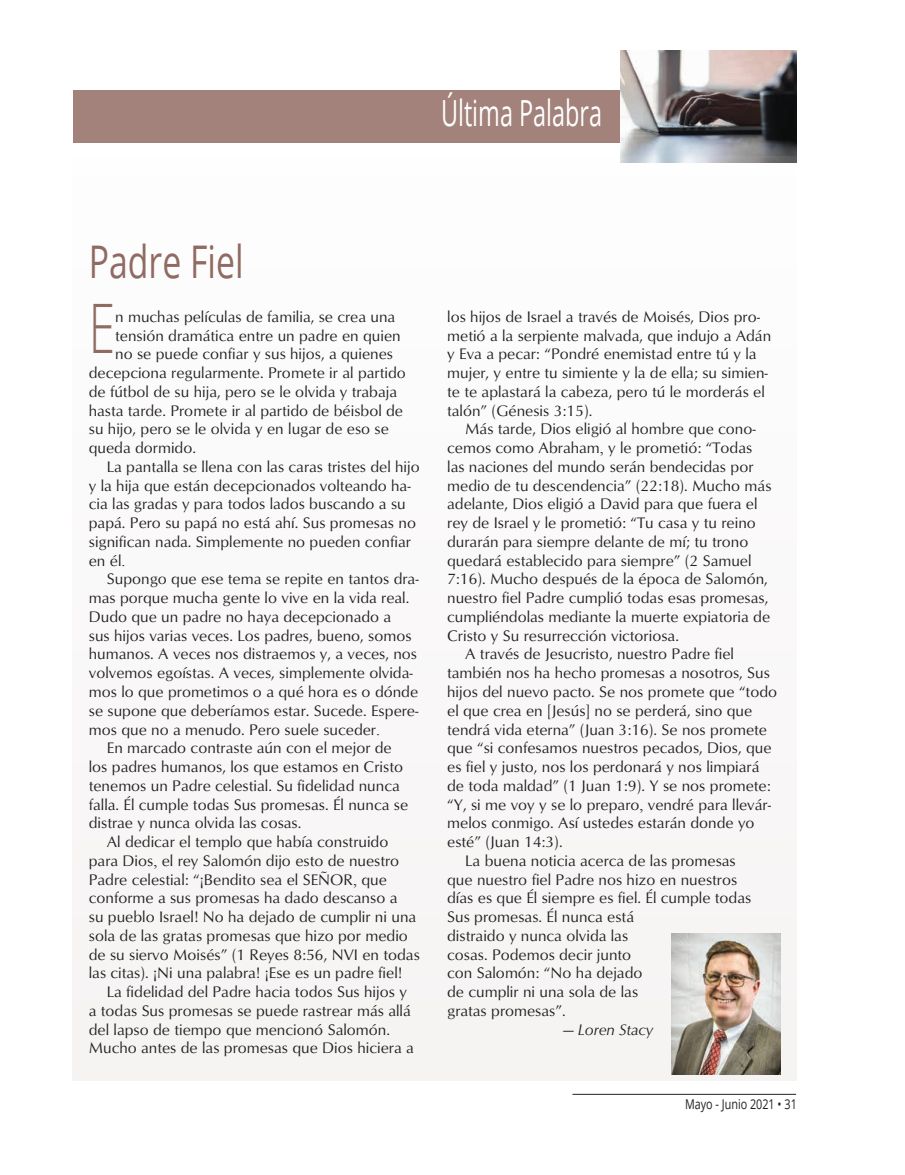
<style>
.page{position:relative;width:905px;height:1175px;background:#fff}
.page>*{position:absolute;margin:0;border:0;box-sizing:border-box;transform-origin:0 0}
.Article_-_Main_text{font:300 68.25px "Open Sans";color:#8f6b63;scale:.7 1}
.Department_Title{font:45px "Open Sans";color:#8f6b63;scale:.75 1}
.Department_-_Header{font:36px "Open Sans";color:#fff;scale:.65 1}
.Article_-_Main_text-2{font:15.75px/18.8px "Optimum";color:#231f20}
.Article_-_Main_text-3{font:italic 15.75px "Optimum";color:#231f20}
.t1{font:13.5px "Open Sans";color:#231f20;scale:.8 1}
.s1{font-family:"Times New Roman"}
</style>
<div class="page">
<hr style="left:572px;top:1094px;width:224px;height:1px;background:#231f20">
<div style="left:73px;top:90px;width:597px;height:53px;background:#a2827b"></div>
<img style="left:620px;top:51px;width:176px;height:105px">
<div style="left:73px;top:156px;width:724px;height:924px;background:#f6f3f3"></div>
<img style="left:671px;top:933px;width:109px;height:141px">
<p class="Department_-_Header" style="left:441px;top:88px;width:249px">Última Palabra</p>
<p class="Department_Title" style="left:89px;top:231px;width:208px">Padre Fiel</p>
<p class="Article_-_Main_text" style="left:89px;top:282px;width:39px">E</p>
<p class="Article_-_Main_text-2" style="left:115px;top:307px;width:282px">n muchas películas de familia, se crea una</p>
<p class="Article_-_Main_text-2" style="left:115px;top:325px;width:287px">tensión dramática entre un padre en quien</p>
<p class="Article_-_Main_text-2" style="left:115px;top:344px;width:279px">no se puede confiar y sus hijos, a quienes</p>
<p class="Article_-_Main_text-2" style="left:89px;top:363px;width:318px">decepciona regularmente. Promete ir al partido</p>
<p class="Article_-_Main_text-2" style="left:89px;top:382px;width:310px">de fútbol de su hija, pero se le olvida y trabaja</p>
<p class="Article_-_Main_text-2" style="left:89px;top:400px;width:316px">hasta tarde. Promete ir al partido de béisbol de</p>
<p class="Article_-_Main_text-2" style="left:89px;top:419px;width:301px">su hijo, pero se le olvida y en lugar de eso se</p>
<p class="Article_-_Main_text-2" style="left:89px;top:438px;width:109px">queda dormido.</p>
<p class="Article_-_Main_text-2" style="left:89px;top:457px;width:332px;text-indent:18px">La pantalla se llena con las caras tristes del hijo y la hija que están decepcionados volteando ha&shy;cia las gradas y para todos lados buscando a su papá. Pero su papá no está ahí. Sus promesas no significan nada. Simplemente no pueden confiar en él<span class="s1">.</span></p>
<p class="Article_-_Main_text-2" style="left:89px;top:569px;width:331px;text-indent:18px">Supongo que ese tema se repite en tantos dra&shy;mas porque mucha gente lo vive en la vida real.<br>Dudo que un padre no haya decepcionado a<br>sus hijos varias veces. Los padres, bueno, somos humanos. A veces nos distraemos y, a veces, nos volvemos egoístas. A veces, simplemente olvida&shy;mos lo que prometimos o a qué hora es o dónde se supone que deberíamos estar. Sucede. Espere&shy;mos que no a menudo. Pero suele suceder<span class="s1">.</span></p>
<p class="Article_-_Main_text-2" style="left:89px;top:738px;width:321px;text-indent:18px">En marcado contraste aún con el mejor de los padres humanos, los que estamos en Cristo tenemos un Padre celestial. Su fidelidad nunca falla. Él cumple todas Sus promesas. Él nunca se distrae y nunca olvida las cosas.</p>
<p class="Article_-_Main_text-2" style="left:89px;top:832px;width:332px;text-indent:18px">Al dedicar el templo que había construido para Dios<span class="s1">,</span> el rey Salomón dijo esto de nuestro Padre celestial: “¡Bendito sea el SEÑOR<span class="s1">,</span> que conforme a sus promesas ha dado descanso a<br>su pueblo Israel! No ha dejado de cumplir ni una sola de las gratas promesas que hizo por medio de su siervo Moisés” (1 Reyes 8:56, NVI en todas las citas). ¡Ni una palabra! ¡Ese es un padre fiel!</p>
<p class="Article_-_Main_text-2" style="left:89px;top:982px;width:326px;text-indent:18px">La fidelidad del Padre hacia todos Sus hijos y a todas Sus promesas se puede rastrear más allá del lapso de tiempo que mencionó Salomón.<br>Mucho antes de las promesas que Dios hiciera a</p>
<p class="Article_-_Main_text-2" style="left:447px;top:307px;width:325px">los hijos de Israel a través de Moisés, Dios pro&shy;metió a la serpiente malvada, que indujo a Adán y Eva a pecar: “Pondré enemistad entre tú y la mujer, y entre tu simiente y la de ella; su simien&shy;te te aplastará la cabeza, pero tú le morderás el talón” (Génesis 3:15).</p>
<p class="Article_-_Main_text-2" style="left:447px;top:419px;width:326px;text-indent:18px">Más tarde, Dios eligió al hombre que cono&shy;cemos como Abraham<span class="s1">,</span> y le prometió: “Todas las naciones del mundo serán bendecidas por medio de tu descendencia” (22:18). Mucho más adelante, Dios eligió a David para que fuera el rey de Israel y le prometió: “Tu casa y tu reino durarán para siempre delante de mí; tu trono quedará establecido para siempre” (2 Samuel 7:16). Mucho después de la época de Salomón, nuestro fiel Padre cumplió todas esas promesas, cumpliéndolas mediante la muerte expiatoria de Cristo y Su resurrección victoriosa.</p>
<p class="Article_-_Main_text-2" style="left:447px;top:644px;width:331px;text-indent:18px">A través de Jesucristo, nuestro Padre fiel también nos ha hecho promesas a nosotros, Sus hijos del nuevo pacto. Se nos promete que “todo el que crea en [Jesús] no se perderá, sino que tendrá vida eterna” (Juan 3:16). Se nos promete que “si confesamos nuestros pecados, Dios, que es fiel y justo, nos los perdonará y nos limpiará de toda maldad” (1 Juan 1:9). Y se nos promete: “Y, si me voy y se lo preparo<span class="s1">,</span> vendré para llevár&shy;melos conmigo. Así ustedes estarán donde yo esté” (Juan 14:3).</p>
<p class="Article_-_Main_text-2" style="left:447px;top:850px;width:305px;text-indent:18px">La buena noticia acerca de las promesas que nuestro fiel Padre nos hizo en nuestros días es que Él siempre es fiel. Él cumple todas<br>Sus promesas. Él nunca está<br>distraido y nunca olvida las<br>cosas. Podemos decir junto<br>con Salomón: “No ha dejado<br>de cumplir ni una sola de las<br>gratas promesas”.</p>
<p class="Article_-_Main_text-3" style="left:563px;top:1020px;width:91px">— Loren Stacy</p>
<p class="t1" style="left:685px;top:1095px;width:141px">Mayo - Junio 2021 • 31</p>
</div>
